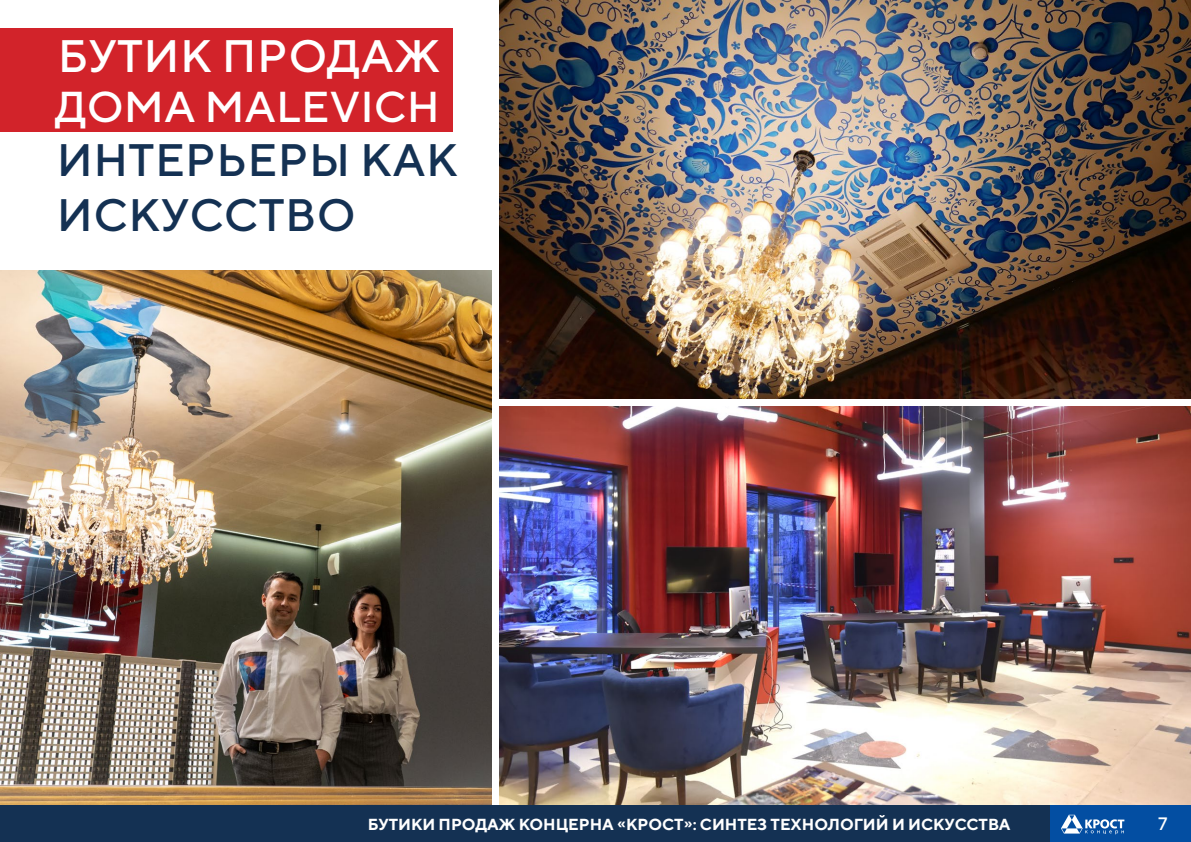
<style>
.page{position:relative;width:1191px;height:842px;background:#fff}
.page>*{position:absolute;margin:0;border:0;box-sizing:border-box;transform-origin:0 0}
.заг1{font:500 45.5px/54.6px "TT Norms";letter-spacing:.01em;color:#143153}
.t1{font:500 45.5px "TT Norms";letter-spacing:.01em;color:#fff}
.t2{font:500 43.2px "TT Norms";color:#fff}
.t3{font:500 18px "TT Norms";color:#fff}
.t4{font:700 16px "TT Norms";color:#fff}
</style>
<div class="page">
<img style="left:500px;top:407px;width:691px;height:398px">
<div style="left:0;top:28px;width:452px;height:57px;background:#d2232a"></div>
<div style="left:0;top:75px;width:452px;height:57px;background:#d2232a"></div>
<img style="left:500px;top:0;width:691px;height:398px">
<img style="left:0;top:271px;width:491px;height:534px">
<div style="left:0;top:805px;width:1191px;height:37px;background:#143153"></div>
<div style="left:1050px;top:805px;width:141px;height:37px;background:#034ea2"></div>
<svg style="left:1061px;top:815px;width:63px;height:19px"></svg>
<p class="t1" style="left:58px;top:28px;width:383px">БУТИК ПРОДАЖ</p>
<p class="t2" style="left:55px;top:80px;width:386px">ДОМА MALEVICH</p>
<p class="заг1" style="left:57px;top:132px;width:402px">ИНТЕРЬЕРЫ КАК<br>ИСКУССТВО</p>
<p class="t4" style="left:368px;top:814px;width:644px">БУТИКИ ПРОДАЖ КОНЦЕРНА «КРОСТ»: СИНТЕЗ ТЕХНОЛОГИЙ И ИСКУССТВА</p>
<p class="t3" style="left:1158px;top:812px;width:11px">7</p>
</div>
